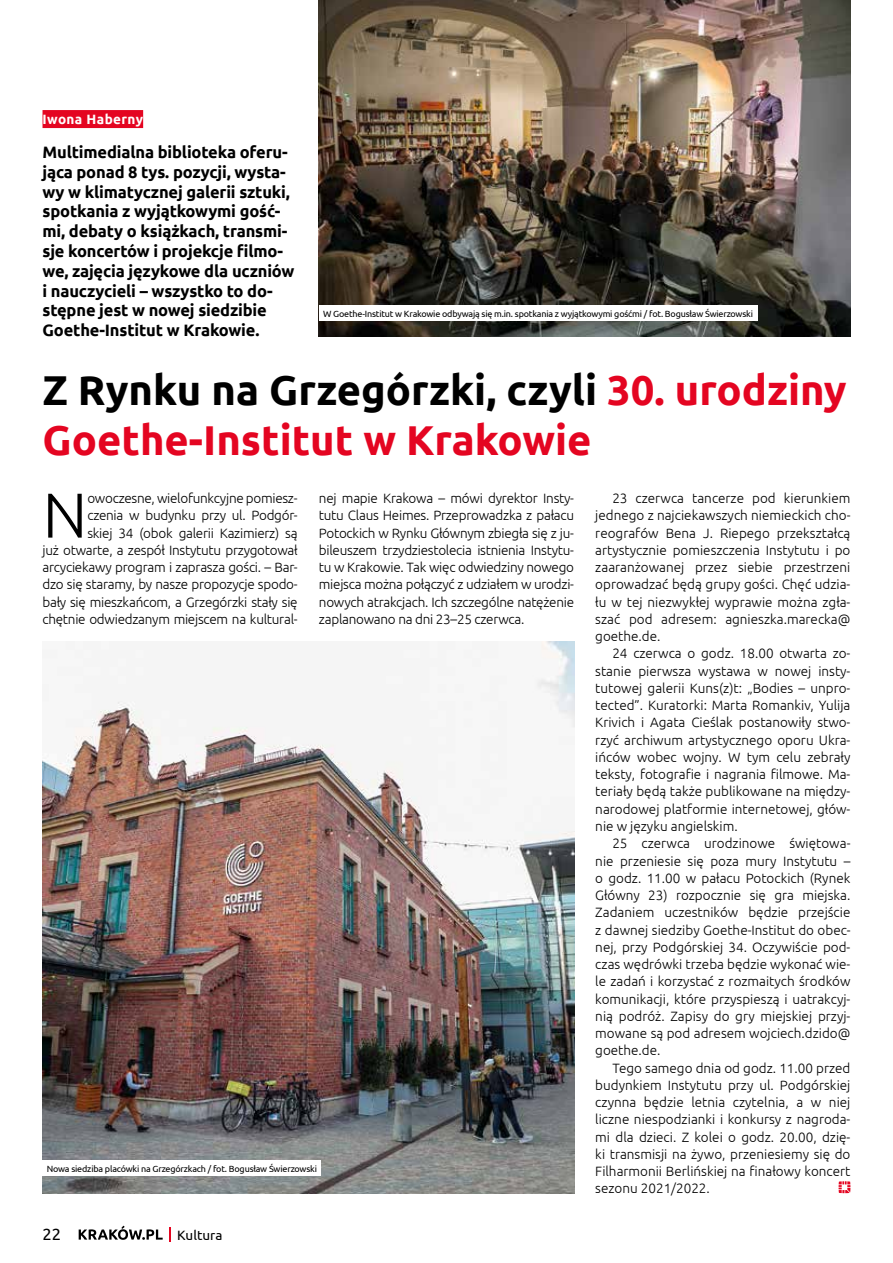
<style>
.page{position:relative;width:893px;height:1263px;background:#fff}
.page>*{position:absolute;margin:0;border:0;box-sizing:border-box;transform-origin:0 0}
.t1{font:300 63.3px "Ubuntu";color:#000}
.t2{font:700 41.7px/50.1px "Ubuntu";color:#e40521}
.t3{font:700 16.5px/19.8px "Ubuntu";letter-spacing:-.01em;color:#000}
.t4{font:16.5px "Ubuntu";color:#000}
.t5{font:300 13.5px/17.2px "Ubuntu";letter-spacing:-.02em;color:#000;text-align:justify}
.t6{font:700 13.5px "Ubuntu";letter-spacing:.03em;color:#fff}
.t7{font:13.5px "Ubuntu";color:#000}
.t8{font:9px "Ubuntu";letter-spacing:-.02em;color:#000}
.s1{color:#000}
</style>
<div class="page">
<svg style="left:79px;top:1225px;width:84px;height:15px"></svg>
<svg style="left:170px;top:1227px;width:1px;height:14px"></svg>
<svg style="left:838px;top:1181px;width:12px;height:12px"></svg>
<img style="left:319px;top:0;width:531px;height:336px">
<img style="left:43px;top:641px;width:531px;height:552px">
<div style="left:319px;top:305px;width:438px;height:16px;background:#fff"></div>
<div style="left:43px;top:1160px;width:278px;height:16px;background:#fff"></div>
<div style="left:43px;top:110px;width:100px;height:18px;background:#e40521"></div>
<p class="t6" style="left:43px;top:111px;width:102px">Iwona Haberny</p>
<p class="t3" style="left:43px;top:142px;width:253px">Multimedialna biblioteka oferu&shy;jąca ponad 8 tys. pozycji, wysta&shy;wy w klimatycznej galerii sztuki, spotkania z wyjątkowymi gość&shy;mi, debaty o książkach, transmi&shy;sje koncertów i projekcje filmo&shy;we, zajęcia językowe dla uczniów i nauczycieli – wszystko to do&shy;stępne jest w nowej siedzibie<br>Goethe-Institut w Krakowie.</p>
<p class="t8" style="left:323px;top:308px;width:431px">W Goethe-Institut w Krakowie odbywają się m.in. spotkania z wyjątkowymi gośćmi / fot. Bogusław Świerzowski</p>
<h2 class="t2" style="left:43px;top:364px;width:806px"><span class="s1">Z Rynku na Grzegórzki, czyli</span> 30. urodziny<br>Goethe-Institut w Krakowie</h2>
<h1 class="t1" style="left:43px;top:477px;width:46px">N</h1>
<p class="t5" style="left:43px;top:489px;width:257px;text-align:right">owoczesne, wielofunkcyjne pomiesz-<br>czenia w budynku przy ul. Podgór-<br>skiej 34 (obok galerii Kazimierz) są<br>już otwarte, a zespół Instytutu przygotował arcyciekawy program i zaprasza gości. – Bar&shy;dzo się staramy, by nasze propozycje spodo&shy;bały się mieszkańcom, a Grzegórzki stały się chętnie odwiedzanym miejscem na kultural-</p>
<p class="t5" style="left:595px;top:489px;width:257px;text-indent:17px">23 czerwca tancerze pod kierunkiem jednego z najciekawszych niemieckich cho&shy;reografów Bena J. Riepego przekształcą artystycznie pomieszczenia Instytutu i po zaaranżowanej przez siebie przestrzeni oprowadzać będą grupy gości. Chęć udzia&shy;łu w tej niezwykłej wyprawie można zgła&shy;szać pod adresem: agnieszka.marecka@ goethe.de.</p>
<p class="t5" style="left:595px;top:645px;width:257px;text-indent:17px">24 czerwca o godz. 18.00 otwarta zo&shy;stanie pierwsza wystawa w nowej insty&shy;tutowej galerii Kuns(z)t: „Bodies – unpro&shy;tected”. Kuratorki: Marta Romankiv, Yulija Krivich i Agata Cieślak postanowiły stwo&shy;rzyć archiwum artystycznego oporu Ukra&shy;ińców wobec wojny. W tym celu zebrały teksty, fotografie i nagrania filmowe. Ma&shy;teriały będą także publikowane na między&shy;narodowej platformie internetowej, głów&shy;nie w języku angielskim.</p>
<p class="t5" style="left:595px;top:834px;width:257px;text-indent:17px">25 czerwca urodzinowe świętowa&shy;nie przeniesie się poza mury Instytutu – o godz. 11.00 w pałacu Potockich (Rynek Główny 23) rozpocznie się gra miejska.<br>Zadaniem uczestników będzie przejście z dawnej siedziby Goethe-Institut do obec&shy;nej, przy Podgórskiej 34. Oczywiście pod&shy;czas wędrówki trzeba będzie wykonać wie&shy;le zadań i korzystać z rozmaitych środków komunikacji, które przyspieszą i uatrakcyj&shy;nią podróż. Zapisy do gry miejskiej przyj&shy;mowane są pod adresem wojciech.dzido@ goethe.de.</p>
<p class="t5" style="left:595px;top:1059px;width:257px;text-indent:17px">Tego samego dnia od godz. 11.00 przed budynkiem Instytutu przy ul. Podgórskiej czynna będzie letnia czytelnia, a w niej liczne niespodzianki i konkursy z nagroda&shy;mi dla dzieci. Z kolei o godz. 20.00, dzię&shy;ki transmisji na żywo, przeniesiemy się do Filharmonii Berlińskiej na finałowy koncert sezonu 2021/2022.</p>
<p class="t5" style="left:319px;top:489px;width:257px">nej mapie Krakowa – mówi dyrektor Insty&shy;tutu Claus Heimes. Przeprowadzka z pałacu Potockich w Rynku Głównym zbiegła się z ju&shy;bileuszem trzydziestolecia istnienia Instytu&shy;tu w Krakowie. Tak więc odwiedziny nowego miejsca można połączyć z udziałem w urodzi&shy;nowych atrakcjach. Ich szczególne natężenie zaplanowano na dni 23–25 czerwca.</p>
<p class="t8" style="left:47px;top:1163px;width:272px">Nowa siedziba placówki na Grzegórzkach / fot. Bogusław Świerzowski</p>
<p class="t4" style="left:43px;top:1224px;width:20px">22</p>
<p class="t7" style="left:177px;top:1227px;width:47px">Kultura</p>
</div>
